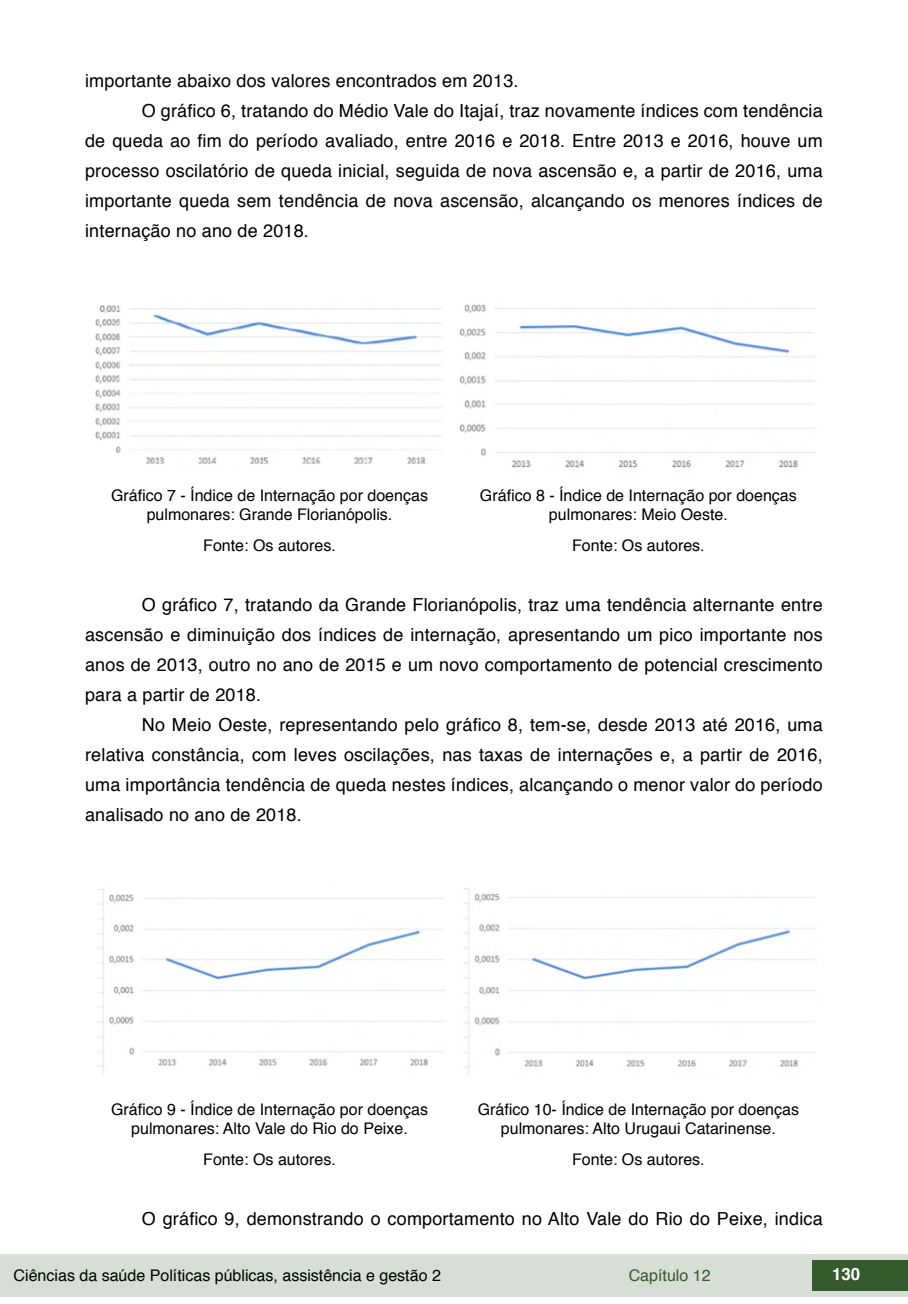
<style>
.page{position:relative;width:908px;height:1304px;background:#fff}
.page>*{position:absolute;margin:0;border:0;box-sizing:border-box;transform-origin:0 0}
.txt{font:18px/30px "Helvetica";letter-spacing:.01em;color:#000;text-align:justify}
.t1{font:700 16.8px "Helvetica";color:#fff}
.imagens_graf_tab{font:16px/19.2px "Helvetica";color:#000;text-align:center}
.t2{font:16px "Helvetica";color:#36592e}
</style>
<div class="page">
<div style="left:0;top:1254px;width:906px;height:43px;background:#d7ded5"></div>
<div style="left:812px;top:1261px;width:95px;height:30px;background:#36592e"></div>
<img style="left:95px;top:305px;width:347px;height:159px">
<img style="left:460px;top:304px;width:355px;height:164px">
<img style="left:98px;top:888px;width:347px;height:186px">
<img style="left:463px;top:887px;width:352px;height:188px">
<p class="txt" style="left:85px;top:66px;width:435px">importante abaixo dos valores encontrados em 2013.</p>
<p class="txt" style="left:85px;top:96px;width:738px;text-indent:57px">O gráfico 6, tratando do Médio Vale do Itajaí, traz novamente índices com tendência de queda ao fim do período avaliado, entre 2016 e 2018. Entre 2013 e 2016, houve um processo oscilatório de queda inicial, seguida de nova ascensão e, a partir de 2016, uma importante queda sem tendência de nova ascensão, alcançando os menores índices de internação no ano de 2018.</p>
<p class="imagens_graf_tab" style="left:111px;top:486px;width:318px">Gráfico 7 - Índice de Internação por doenças pulmonares: Grande Florianópolis.</p>
<p class="imagens_graf_tab" style="left:203px;top:536px;width:134px">Fonte: Os autores.</p>
<p class="imagens_graf_tab" style="left:479px;top:486px;width:318px">Gráfico 8 - Índice de Internação por doenças pulmonares: Meio Oeste.</p>
<p class="imagens_graf_tab" style="left:572px;top:536px;width:134px">Fonte: Os autores.</p>
<p class="txt" style="left:85px;top:590px;width:738px;text-indent:57px">O gráfico 7, tratando da Grande Florianópolis, traz uma tendência alternante entre ascensão e diminuição dos índices de internação, apresentando um pico importante nos anos de 2013, outro no ano de 2015 e um novo comportamento de potencial crescimento para a partir de 2018.</p>
<p class="txt" style="left:85px;top:710px;width:738px;text-indent:57px">No Meio Oeste, representando pelo gráfico 8, tem-se, desde 2013 até 2016, uma relativa constância, com leves oscilações, nas taxas de internações e, a partir de 2016, uma importância tendência de queda nestes índices, alcançando o menor valor do período analisado no ano de 2018.</p>
<p class="imagens_graf_tab" style="left:111px;top:1100px;width:318px">Gráfico 9 - Índice de Internação por doenças pulmonares: Alto Vale do Rio do Peixe.</p>
<p class="imagens_graf_tab" style="left:203px;top:1150px;width:134px">Fonte: Os autores.</p>
<p class="imagens_graf_tab" style="left:477px;top:1100px;width:323px">Gráfico 10- Índice de Internação por doenças pulmonares: Alto Urugaui Catarinense.</p>
<p class="imagens_graf_tab" style="left:572px;top:1150px;width:134px">Fonte: Os autores.</p>
<p class="txt" style="left:142px;top:1204px;width:682px">O gráfico 9, demonstrando o comportamento no Alto Vale do Rio do Peixe, indica</p>
<p class="imagens_graf_tab" style="left:14px;top:1266px;width:428px">Ciências da saúde Políticas públicas, assistência e gestão 2</p>
<p class="t2" style="left:628px;top:1263px;width:83px">Capítulo 12</p>
<p class="t1" style="left:831px;top:1261px;width:30px">130</p>
</div>
